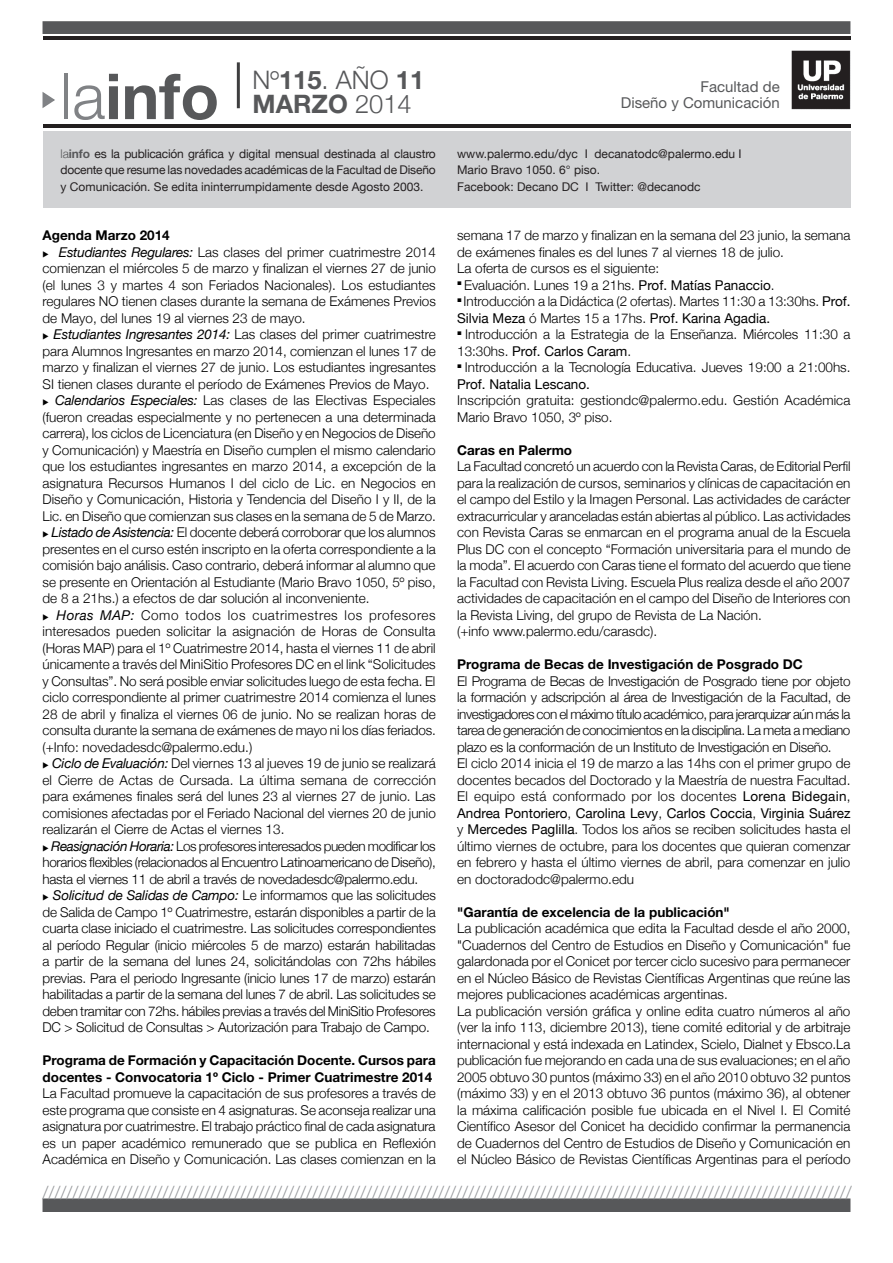
<style>
.page{position:relative;width:893px;height:1263px;background:#fff}
.page>*{position:absolute;margin:0;border:0;box-sizing:border-box;transform-origin:0 0}
.t1{font:700 63.45px "Helvetica Neue";color:#57585a}
.t2{font:300 25.5px "Helvetica Neue";color:#57585a}
.t3{font:700 25.5px "Helvetica Neue";color:#57585a}
.t4{font:300 18px "Helvetica Neue";color:#939598}
.t5{font:15px/16.5px "Helvetica Neue";color:#57585a;text-align:right}
.t6{font:300 13.5px/16.5px "Helvetica Neue";color:#000;text-align:justify}
.t7{font:700 13.5px/16.5px "Helvetica Neue";color:#000}
.t8{font:12px/16.5px "Helvetica Neue";color:#231f20;text-align:justify}
.s1{font-weight:300;color:#808285}
.s2{font-weight:700}
.s3{font-weight:300}
.s4{font-weight:300;color:#57585a}
.s5{font-weight:700;color:#57585a}
.s6{font-weight:400}
.s7{font-weight:400;font-style:italic}
</style>
<div class="page">
<div style="left:43px;top:131px;width:807px;height:76px;background:#d1d2d4"></div>
<div style="left:43px;top:1198px;width:807px;height:14px;background:#57585a;border:2px solid #57585a"></div>
<div style="left:43px;top:21px;width:807px;height:13px;background:#57585a;border:2px solid #57585a"></div>
<hr style="left:237px;top:62px;width:3px;height:46px;background:#3e3e3f">
<svg style="left:42px;top:92px;width:13px;height:16px"></svg>
<img style="left:792px;top:51px;width:58px;height:58px">
<hr style="left:43px;top:125px;width:807px;height:3px;background:#231f20">
<hr style="left:43px;top:36px;width:807px;height:3px;background:#231f20">
<h1 class="t1" style="left:61px;top:57px;width:160px"><span class="s1">la</span>info</h1>
<h2 class="t2" style="left:253px;top:64px;width:173px">Nº<span class="s2">115</span>. AÑO <span class="s2">11</span></h2>
<h2 class="t3" style="left:253px;top:88px;width:161px">MARZO <span class="s3">2014</span></h2>
<p class="t5" style="left:621px;top:78px;width:160px">Facultad de<br>Diseño y Comunicación</p>
<p class="t8" style="left:61px;top:145px;width:377px"><span class="s4">la</span><span class="s5">info</span> es la publicación gráfica y digital mensual destinada al claustro docente que resume las novedades académicas de la Facultad de Diseño y Comunicación. Se edita ininterrumpidamente desde Agosto 2003.</p>
<p class="t8" style="left:457px;top:145px;width:286px;text-align:left">www.palermo.edu/dyc I decanatodc@palermo.edu I<br>Mario Bravo 1050. 6° piso.<br>Facebook: Decano DC I Twitter: @decanodc</p>
<p class="t6" style="left:457px;top:227px;width:395px;text-align:left">semana 17 de marzo y finalizan en la semana del 23 junio, la semana de exámenes finales es del lunes 7 al viernes 18 de julio.<br>La oferta de cursos es el siguiente:</p>
<p class="t6" style="left:457px;top:276px;width:319px"><sup>■</sup> Evaluación. Lunes 19 a 21hs. <span class="s6">Prof. Matías Panaccio</span>.</p>
<p class="t6" style="left:457px;top:293px;width:395px"><sup>■</sup> Introducción a la Didáctica (2 ofertas). Martes 11:30 a 13:30hs. <span class="s6">Prof.<br>Silvia Meza</span> ó Martes 15 a 17hs. <span class="s6">Prof. Karina Agadia.</span></p>
<p class="t6" style="left:457px;top:326px;width:395px"><sup>■</sup> Introducción a la Estrategia de la Enseñanza. Miércoles 11:30 a<br>13:30hs. <span class="s6">Prof. Carlos Caram</span>.</p>
<p class="t6" style="left:457px;top:359px;width:395px"><sup>■</sup> Introducción a la Tecnología Educativa. Jueves 19:00 a 21:00hs.<br><span class="s6">Prof. Natalia Lescano.</span></p>
<p class="t6" style="left:457px;top:392px;width:395px">Inscripción gratuita: gestiondc@palermo.edu. Gestión Académica<br>Mario Bravo 1050, 3º piso.</p>
<p class="t7" style="left:457px;top:441px;width:116px">Caras en Palermo</p>
<p class="t6" style="left:457px;top:458px;width:395px;text-align:left">La Facultad concretó un acuerdo con la Revista Caras, de Editorial Perfil para la realización de cursos, seminarios y clínicas de capacitación en el campo del Estilo y la Imagen Personal. Las actividades de carácter extracurricular y aranceladas están abiertas al público. Las actividades con Revista Caras se enmarcan en el programa anual de la Escuela Plus DC con el concepto “Formación universitaria para el mundo de la moda”. El acuerdo con Caras tiene el formato del acuerdo que tiene la Facultad con Revista Living. Escuela Plus realiza desde el año 2007 actividades de capacitación en el campo del Diseño de Interiores con la Revista Living, del grupo de Revista de La Nación.<br>(+info www.palermo.edu/carasdc).</p>
<p class="t7" style="left:457px;top:656px;width:347px">Programa de Becas de Investigación de Posgrado DC</p>
<p class="t6" style="left:457px;top:672px;width:395px;text-align:left">El Programa de Becas de Investigación de Posgrado tiene por objeto la formación y adscripción al área de Investigación de la Facultad, de investigadores con el máximo título académico, para jerarquizar aún más la tarea de generación de conocimientos en la disciplina. La meta a mediano plazo es la conformación de un Instituto de Investigación en Diseño.<br>El ciclo 2014 inicia el 19 de marzo a las 14hs con el primer grupo de docentes becados del Doctorado y la Maestría de nuestra Facultad.<br>El equipo está conformado por los docentes <span class="s6">Lorena Bidegain</span>, <span class="s6">Andrea Pontoriero</span>, <span class="s6">Carolina Levy</span>, <span class="s6">Carlos Coccia</span>, <span class="s6">Virginia Suárez </span>y <span class="s6">Mercedes Paglilla</span>. Todos los años se reciben solicitudes hasta el último viernes de octubre, para los docentes que quieran comenzar en febrero y hasta el último viernes de abril, para comenzar en julio en doctoradodc@palermo.edu</p>
<p class="t7" style="left:457px;top:903px;width:274px">"Garantía de excelencia de la publicación"</p>
<p class="t6" style="left:457px;top:920px;width:395px;text-align:left">La publicación académica que edita la Facultad desde el año 2000, "Cuadernos del Centro de Estudios en Diseño y Comunicación" fue galardonada por el Conicet por tercer ciclo sucesivo para permanecer en el Núcleo Básico de Revistas Científicas Argentinas que reúne las mejores publicaciones académicas argentinas.<br>La publicación versión gráfica y online edita cuatro números al año (ver la info 113, diciembre 2013), tiene comité editorial y de arbitraje internacional y está indexada en Latindex, Scielo, Dialnet y Ebsco.La publicación fue mejorando en cada una de sus evaluaciones; en el año 2005 obtuvo 30 puntos (máximo 33) en el año 2010 obtuvo 32 puntos (máximo 33) y en el 2013 obtuvo 36 puntos (máximo 36), al obtener la máxima calificación posible fue ubicada en el Nivel I. El Comité Científico Asesor del Conicet ha decidido confirmar la permanencia de Cuadernos del Centro de Estudios de Diseño y Comunicación en el Núcleo Básico de Revistas Científicas Argentinas para el período</p>
<h3 class="t4" style="left:43px;top:1182px;width:811px">///////////////////////////////////////////////////////////////////////////////////////////////////////////////////////////////////////</h3>
<p class="t7" style="left:43px;top:227px;width:129px">Agenda Marzo 2014</p>
<p class="t6" style="left:43px;top:243px;width:395px">◆ <span class="s7">Estudiantes Regulares:</span> Las clases del primer cuatrimestre 2014 comienzan el miércoles 5 de marzo y finalizan el viernes 27 de junio (el lunes 3 y martes 4 son Feriados Nacionales). Los estudiantes regulares NO tienen clases durante la semana de Exámenes Previos de Mayo, del lunes 19 al viernes 23 de mayo.</p>
<p class="t6" style="left:43px;top:326px;width:395px">◆ <span class="s7">Estudiantes Ingresantes 2014:</span> Las clases del primer cuatrimestre para Alumnos Ingresantes en marzo 2014, comienzan el lunes 17 de marzo y finalizan el viernes 27 de junio. Los estudiantes ingresantes SI tienen clases durante el período de Exámenes Previos de Mayo.</p>
<p class="t6" style="left:43px;top:392px;width:395px">◆ <span class="s7">Calendarios Especiales:</span> Las clases de las Electivas Especiales (fueron creadas especialmente y no pertenecen a una determinada carrera), los ciclos de Licenciatura (en Diseño y en Negocios de Diseño y Comunicación) y Maestría en Diseño cumplen el mismo calendario que los estudiantes ingresantes en marzo 2014, a excepción de la asignatura Recursos Humanos I del ciclo de Lic. en Negocios en Diseño y Comunicación, Historia y Tendencia del Diseño I y II, de la Lic. en Diseño que comienzan sus clases en la semana de 5 de Marzo.</p>
<p class="t6" style="left:43px;top:524px;width:395px">◆ <span class="s7">Listado de Asistencia:</span> El docente deberá corroborar que los alumnos presentes en el curso estén inscripto en la oferta correspondiente a la comisión bajo análisis. Caso contrario, deberá informar al alumno que se presente en Orientación al Estudiante (Mario Bravo 1050, 5º piso, de 8 a 21hs.) a efectos de dar solución al inconveniente.</p>
<p class="t6" style="left:43px;top:606px;width:395px">◆ <span class="s7">Horas MAP:</span> Como todos los cuatrimestres los profesores interesados pueden solicitar la asignación de Horas de Consulta (Horas MAP) para el 1º Cuatrimestre 2014, hasta el viernes 11 de abril únicamente a través del MiniSitio Profesores DC en el link “Solicitudes y Consultas”. No será posible enviar solicitudes luego de esta fecha. El ciclo correspondiente al primer cuatrimestre 2014 comienza el lunes 28 de abril y finaliza el viernes 06 de junio. No se realizan horas de consulta durante la semana de exámenes de mayo ni los días feriados. (+Info: novedadesdc@palermo.edu.)</p>
<p class="t6" style="left:43px;top:755px;width:395px">◆ <span class="s7">Ciclo de Evaluación:</span> Del viernes 13 al jueves 19 de junio se realizará el Cierre de Actas de Cursada. La última semana de corrección para exámenes finales será del lunes 23 al viernes 27 de junio. Las comisiones afectadas por el Feriado Nacional del viernes 20 de junio realizarán el Cierre de Actas el viernes 13.</p>
<p class="t6" style="left:43px;top:837px;width:395px">◆ <span class="s7">Reasignación Horaria:</span> Los profesores interesados pueden modificar los horarios flexibles (relacionados al Encuentro Latinoamericano de Diseño), hasta el viernes 11 de abril a través de novedadesdc@palermo.edu.</p>
<p class="t6" style="left:43px;top:887px;width:395px">◆ <span class="s7">Solicitud de Salidas de Campo:</span> Le informamos que las solicitudes de Salida de Campo 1º Cuatrimestre, estarán disponibles a partir de la cuarta clase iniciado el cuatrimestre. Las solicitudes correspondientes al período Regular (inicio miércoles 5 de marzo) estarán habilitadas a partir de la semana del lunes 24, solicitándolas con 72hs hábiles previas. Para el periodo Ingresante (inicio lunes 17 de marzo) estarán habilitadas a partir de la semana del lunes 7 de abril. Las solicitudes se deben tramitar con 72hs. hábiles previas a través del MiniSitio Profesores DC &gt; Solicitud de Consultas &gt; Autorización para Trabajo de Campo.</p>
<p class="t7" style="left:43px;top:1052px;width:395px">Programa de Formación y Capacitación Docente. Cursos para docentes - Convocatoria 1º Ciclo - Primer Cuatrimestre 2014</p>
<p class="t6" style="left:43px;top:1085px;width:395px">La Facultad promueve la capacitación de sus profesores a través de este programa que consiste en 4 asignaturas. Se aconseja realizar una asignatura por cuatrimestre. El trabajo práctico final de cada asignatura es un paper académico remunerado que se publica en Reflexión Académica en Diseño y Comunicación. Las clases comienzan en la</p>
</div>
